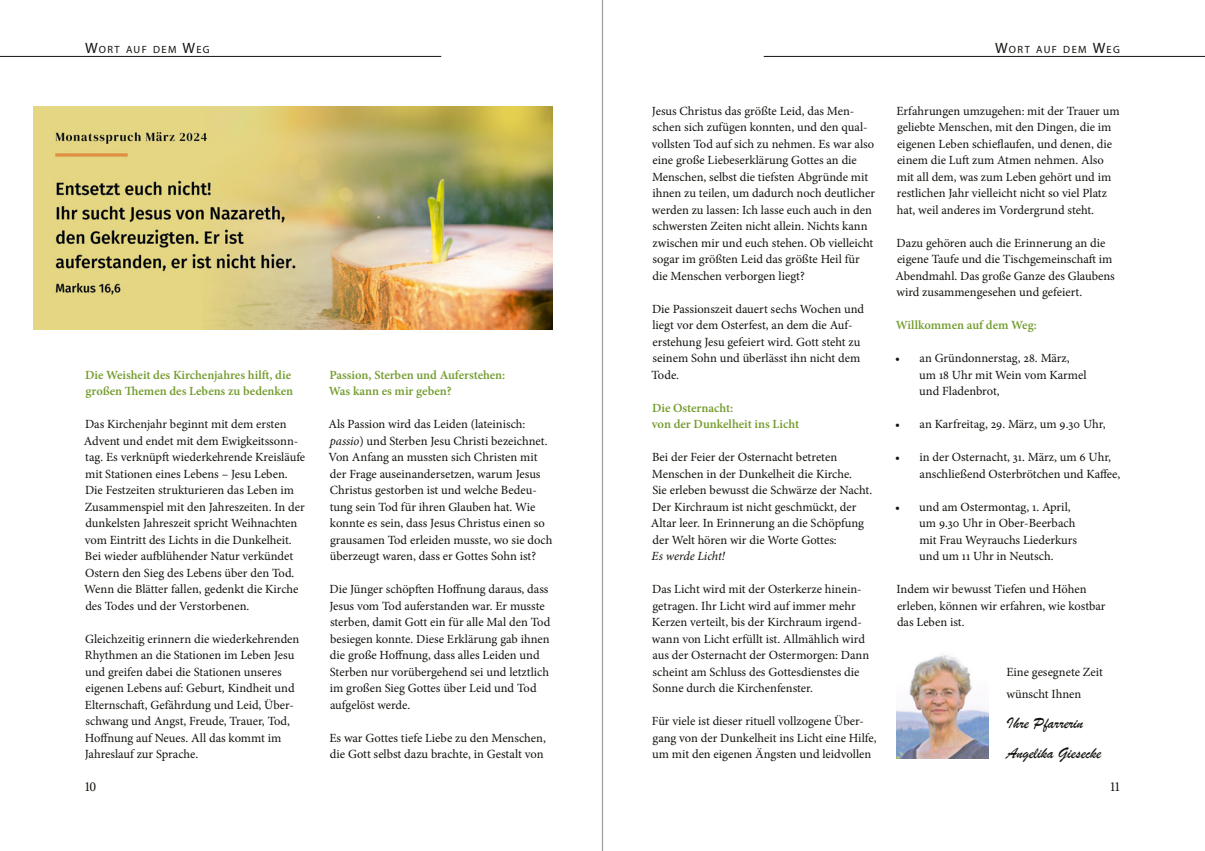
<style>
.page{position:relative;width:1205px;height:851px;background:#fff}
.page>*{position:absolute;margin:0;border:0;box-sizing:border-box;transform-origin:0 0}
.t1{font:16.25px/30.2px "Brush Script";color:#12120d}
.t2{font:13.75px "Minion Pro";color:#12120d}
.t3{font:12.5px/16.5px "Minion Pro";color:#12120d}
.t4{font:600 12.5px/16.5px "Minion Pro";color:#739b2c}
.t5{font:italic 12.5px "Minion Pro";letter-spacing:-.005em;color:#12120d}
.t6{font:10.5px "Myriad Pro";letter-spacing:.135em;color:#12120d}
.s1{font-size:15px}
.s2{font-style:italic}
</style>
<div class="page">
<hr style="left:764px;top:56px;width:441px;height:1px;background:#12120d">
<hr style="left:0;top:56px;width:441px;height:1px;background:#12120d">
<img style="left:33px;top:106px;width:520px;height:223px">
<img style="left:896px;top:654px;width:93px;height:104px">
<hr style="left:602px;top:0;width:1px;height:850px;background:#9d9e9e">
<p class="t6" style="left:85px;top:43px;width:126px"><span class="s1">W</span>OR T AUF DEM <span class="s1">W</span>EG</p>
<p class="t6" style="left:995px;top:43px;width:126px"><span class="s1">W</span>OR T AUF DEM <span class="s1">W</span>EG</p>
<p class="t4" style="left:85px;top:366px;width:210px">Die Weisheit des Kirchenjahres hilft, die großen Themen des Lebens zu bedenken</p>
<p class="t3" style="left:84px;top:416px;width:223px">Das Kirchenjahr beginnt mit dem ersten Advent und endet mit dem Ewigkeitssonn&shy;tag. Es verknüpft wiederkehrende Kreisläufe mit Stationen eines Lebens – Jesu Leben.<br>Die Festzeiten strukturieren das Leben im Zusammenspiel mit den Jahreszeiten. In der dunkelsten Jahreszeit spricht Weihnachten vom Eintritt des Lichts in die Dunkelheit.<br>Bei wieder aufblühender Natur verkündet Ostern den Sieg des Lebens über den Tod.<br>Wenn die Blätter fallen, gedenkt die Kirche des Todes und der Verstorbenen.</p>
<p class="t3" style="left:85px;top:630px;width:216px">Gleichzeitig erinnern die wiederkehrenden Rhythmen an die Stationen im Leben Jesu und greifen dabei die Stationen unseres eigenen Lebens auf: Geburt, Kindheit und Elternschaft, Gefährdung und Leid, Über&shy;schwang und Angst, Freude, Trauer, Tod, Hoffnung auf Neues. All das kommt im Jahreslauf zur Sprache.</p>
<p class="t4" style="left:329px;top:366px;width:178px">Passion, Sterben und Auferstehen:<br>Was kann es mir geben?</p>
<p class="t3" style="left:328px;top:416px;width:226px">Als Passion wird das Leiden (lateinisch: <span class="s2">passio</span>) und Sterben Jesu Christi bezeichnet.<br>Von Anfang an mussten sich Christen mit der Frage auseinandersetzen, warum Jesus Christus gestorben ist und welche Bedeu&shy;tung sein Tod für ihren Glauben hat. Wie konnte es sein, dass Jesus Christus einen so grausamen Tod erleiden musste, wo sie doch überzeugt waren, dass er Gottes Sohn ist?</p>
<p class="t3" style="left:329px;top:581px;width:222px">Die Jünger schöpften Hoffnung daraus, dass Jesus vom Tod auferstanden war. Er musste sterben, damit Gott ein für alle Mal den Tod besiegen konnte. Diese Erklärung gab ihnen die große Hoffnung, dass alles Leiden und Sterben nur vorübergehend sei und letztlich im großen Sieg Gottes über Leid und Tod aufgelöst werde.</p>
<p class="t3" style="left:329px;top:729px;width:218px">Es war Gottes tiefe Liebe zu den Menschen, die Gott selbst dazu brachte, in Gestalt von</p>
<p class="t3" style="left:652px;top:102px;width:225px">Jesus Christus das größte Leid, das Men&shy;schen sich zufügen konnten, und den qual&shy;vollsten Tod auf sich zu nehmen. Es war also eine große Liebeserklärung Gottes an die Menschen, selbst die tiefsten Abgründe mit ihnen zu teilen, um dadurch noch deutlicher werden zu lassen: Ich lasse euch auch in den schwersten Zeiten nicht allein. Nichts kann zwischen mir und euch stehen. Ob vielleicht sogar im größten Leid das größte Heil für die Menschen verborgen liegt?</p>
<p class="t3" style="left:651px;top:300px;width:214px">Die Passionszeit dauert sechs Wochen und liegt vor dem Osterfest, an dem die Auf&shy;erstehung Jesu gefeiert wird. Gott steht zu seinem Sohn und überlässt ihn nicht dem Tode.</p>
<p class="t4" style="left:652px;top:399px;width:149px">Die Osternacht:<br>von der Dunkelheit ins Licht</p>
<p class="t3" style="left:651px;top:449px;width:223px">Bei der Feier der Osternacht betreten Menschen in der Dunkelheit die Kirche.<br>Sie erleben bewusst die Schwärze der Nacht.<br>Der Kirchraum ist nicht geschmückt, der Altar leer. In Erinnerung an die Schöpfung der Welt hören wir die Worte Gottes:</p>
<p class="t5" style="left:651px;top:547px;width:75px">Es werde Licht!</p>
<p class="t3" style="left:652px;top:581px;width:219px">Das Licht wird mit der Osterkerze hinein&shy;getragen. Ihr Licht wird auf immer mehr Kerzen verteilt, bis der Kirchraum irgend&shy;wann von Licht erfüllt ist. Allmählich wird aus der Osternacht der Ostermorgen: Dann scheint am Schluss des Gottesdienstes die Sonne durch die Kirchenfenster.</p>
<p class="t3" style="left:652px;top:713px;width:226px">Für viele ist dieser rituell vollzogene Über&shy;gang von der Dunkelheit ins Licht eine Hilfe, um mit den eigenen Ängsten und leidvollen</p>
<p class="t3" style="left:896px;top:102px;width:225px">Erfahrungen umzugehen: mit der Trauer um geliebte Menschen, mit den Dingen, die im eigenen Leben schieflaufen, und denen, die einem die Luft zum Atmen nehmen. Also mit all dem, was zum Leben gehört und im restlichen Jahr vielleicht nicht so viel Platz hat, weil anderes im Vordergrund steht.</p>
<p class="t3" style="left:895px;top:234px;width:221px">Dazu gehören auch die Erinnerung an die eigene Taufe und die Tischgemeinschaft im Abendmahl. Das große Ganze des Glaubens wird zusammengesehen und gefeiert.</p>
<p class="t4" style="left:896px;top:317px;width:142px">Willkommen auf dem Weg:</p>
<p class="t3" style="left:919px;top:350px;width:169px;text-indent:-24px">• an Gründonnerstag, 28. März, um 18 Uhr mit Wein vom Karmel und Fladenbrot,</p>
<p class="t3" style="left:895px;top:416px;width:212px">• an Karfreitag, 29. März, um 9.30 Uhr,</p>
<p class="t3" style="left:919px;top:449px;width:202px;text-indent:-24px">• in der Osternacht, 31. März, um 6 Uhr, anschließend Osterbrötchen und Kaffee,</p>
<p class="t3" style="left:919px;top:498px;width:159px;text-indent:-24px">• und am Ostermontag, 1. April, um 9.30 Uhr in Ober-Beerbach mit Frau Weyrauchs Liederkurs und um 11 Uhr in Neutsch.</p>
<p class="t3" style="left:896px;top:581px;width:211px">Indem wir bewusst Tiefen und Höhen erleben, können wir erfahren, wie kostbar das Leben ist.</p>
<p class="t3" style="left:1006px;top:660px;width:98px;line-height:22px">Eine gesegnete Zeit wünscht Ihnen</p>
<h1 class="t1" style="left:1006px;top:708px;width:96px">Ihre Pfarrerin<br>Angelika Giesecke</h1>
<p class="t2" style="left:85px;top:777px;width:13px">10</p>
<p class="t2" style="left:1110px;top:777px;width:11px">11</p>
</div>
